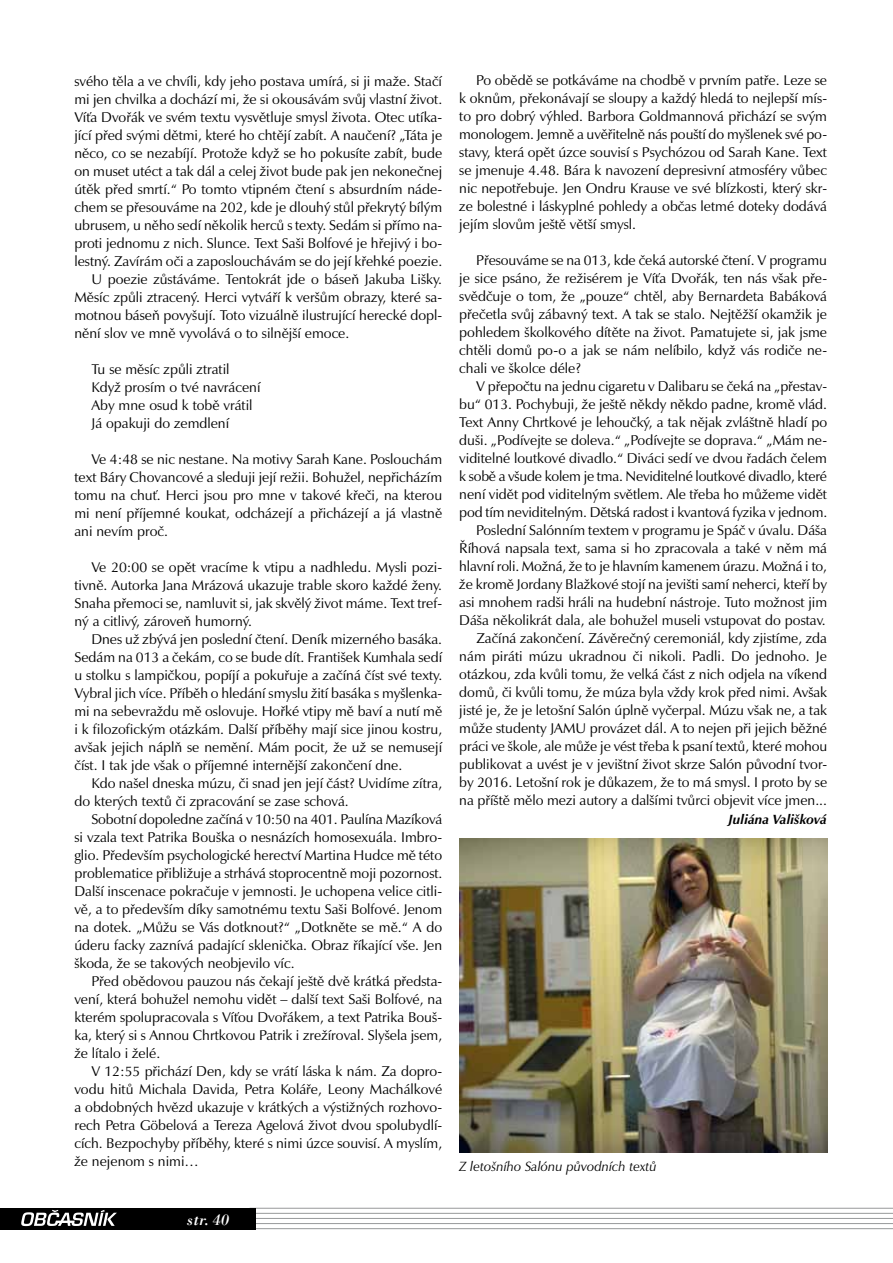
<style>
.page{position:relative;width:893px;height:1263px;background:#fff}
.page>*{position:absolute;margin:0;border:0;box-sizing:border-box;transform-origin:0 0}
.t1{font:italic 16.5px "Bodoni AT";color:#fff}
.t2{font:14.25px/18px "Zapf Humanist 601 AT";color:#000;text-align:justify}
.t3{font:italic 13.5px "Zapf Humanist 601 AT";color:#000}
.t4{font:italic 700 13.5px "Zapf Humanist 601 AT";color:#000}
</style>
<div class="page">
<hr style="left:250px;top:1208px;width:643px;height:1px;background:#9c9e9f">
<hr style="left:250px;top:1213px;width:643px;height:1px;background:#9c9e9f">
<hr style="left:250px;top:1218px;width:643px;height:1px;background:#9c9e9f">
<hr style="left:250px;top:1223px;width:643px;height:1px;background:#9c9e9f">
<hr style="left:250px;top:1228px;width:643px;height:1px;background:#9c9e9f">
<div style="left:0;top:1208px;width:255px;height:21px;background:#000"></div>
<svg style="left:21px;top:1210px;width:96px;height:16px"></svg>
<img style="left:459px;top:839px;width:368px;height:313px">
<p class="t2" style="left:74px;top:72px;width:369px">svého těla a ve chvíli, kdy jeho postava umírá, si ji maže. Stačí</p>
<p class="t2" style="left:74px;top:90px;width:369px">mi jen chvilka a dochází mi, že si okousávám svůj vlastní život.</p>
<p class="t2" style="left:74px;top:108px;width:369px">Víťa Dvořák ve svém textu vysvětluje smysl života. Otec utíka-</p>
<p class="t2" style="left:74px;top:126px;width:369px">jící před svými dětmi, které ho chtějí zabít. A naučení? „Táta je</p>
<p class="t2" style="left:74px;top:144px;width:369px">něco, co se nezabíjí. Protože když se ho pokusíte zabít, bude</p>
<p class="t2" style="left:74px;top:162px;width:369px">on muset utéct a tak dál a celej život bude pak jen nekonečnej</p>
<p class="t2" style="left:74px;top:180px;width:369px">útěk před smrtí.“ Po tomto vtipném čtení s absurdním náde-</p>
<p class="t2" style="left:74px;top:198px;width:369px">chem se přesouváme na 202, kde je dlouhý stůl překrytý bílým</p>
<p class="t2" style="left:74px;top:216px;width:369px">ubrusem, u něho sedí několik herců s texty. Sedám si přímo na-</p>
<p class="t2" style="left:74px;top:234px;width:369px">proti jednomu z nich. Slunce. Text Saši Bolfové je hřejivý i bo-</p>
<p class="t2" style="left:74px;top:252px;width:369px">lestný. Zavírám oči a zaposlouchávám se do její křehké poezie.</p>
<p class="t2" style="left:91px;top:270px;width:352px">U poezie zůstáváme. Tentokrát jde o báseň Jakuba Lišky.</p>
<p class="t2" style="left:74px;top:288px;width:369px">Měsíc způli ztracený. Herci vytváří k veršům obrazy, které sa-</p>
<p class="t2" style="left:74px;top:306px;width:369px">motnou báseň povyšují. Toto vizuálně ilustrující herecké dopl-</p>
<p class="t2" style="left:74px;top:324px;width:276px">nění slov ve mně vyvolává o to silnější emoce.</p>
<p class="t2" style="left:91px;top:360px;width:171px;text-align:left">Tu se měsíc způli ztratil<br>Když prosím o tvé navrácení<br>Aby mne osud k tobě vrátil<br>Já opakuji do zemdlení</p>
<p class="t2" style="left:74px;top:450px;width:369px;text-indent:17px">Ve 4:48 se nic nestane. Na motivy Sarah Kane. Poslouchám text Báry Chovancové a sleduji její režii. Bohužel, nepřicházím tomu na chuť. Herci jsou pro mne v takové křeči, na kterou mi není příjemné koukat, odcházejí a přicházejí a já vlastně ani nevím proč.</p>
<p class="t2" style="left:74px;top:558px;width:369px;text-indent:17px">Ve 20:00 se opět vracíme k vtipu a nadhledu. Mysli pozi&shy;tivně. Autorka Jana Mrázová ukazuje trable skoro každé ženy.<br>Snaha přemoci se, namluvit si, jak skvělý život máme. Text tref&shy;ný a citlivý, zároveň humorný.</p>
<p class="t2" style="left:74px;top:630px;width:369px;text-indent:17px">Dnes už zbývá jen poslední čtení. Deník mizerného basáka.<br>Sedám na 013 a čekám, co se bude dít. František Kumhala sedí u stolku s lampičkou, popíjí a pokuřuje a začíná číst své texty.<br>Vybral jich více. Příběh o hledání smyslu žití basáka s myšlenka&shy;mi na sebevraždu mě oslovuje. Hořké vtipy mě baví a nutí mě i k filozofickým otázkám. Další příběhy mají sice jinou kostru, avšak jejich náplň se nemění. Mám pocit, že už se nemusejí číst. I tak jde však o příjemné internější zakončení dne.</p>
<p class="t2" style="left:74px;top:774px;width:369px;text-indent:17px">Kdo našel dneska múzu, či snad jen její část? Uvidíme zítra, do kterých textů či zpracování se zase schová.</p>
<p class="t2" style="left:74px;top:809px;width:370px;text-indent:17px">Sobotní dopoledne začíná v 10:50 na 401. Paulína Mazíková si vzala text Patrika Bouška o nesnázích homosexuála. Imbro&shy;glio. Především psychologické herectví Martina Hudce mě této problematice přibližuje a strhává stoprocentně moji pozornost.<br>Další inscenace pokračuje v jemnosti. Je uchopena velice citli&shy;vě, a to především díky samotnému textu Saši Bolfové. Jenom na dotek. „Můžu se Vás dotknout?“ „Dotkněte se mě.“ A do úderu facky zaznívá padající sklenička. Obraz říkající vše. Jen škoda, že se takových neobjevilo víc.</p>
<p class="t2" style="left:74px;top:971px;width:369px;text-indent:17px">Před obědovou pauzou nás čekají ještě dvě krátká předsta&shy;vení, která bohužel nemohu vidět – další text Saši Bolfové, na kterém spolupracovala s Víťou Dvořákem, a text Patrika Bouš&shy;ka, který si s Annou Chrtkovou Patrik i zrežíroval. Slyšela jsem, že lítalo i želé.</p>
<p class="t2" style="left:74px;top:1061px;width:369px;text-indent:17px">V 12:55 přichází Den, kdy se vrátí láska k nám. Za dopro&shy;vodu hitů Michala Davida, Petra Koláře, Leony Machálkové a obdobných hvězd ukazuje v krátkých a výstižných rozhovo&shy;rech Petra Göbelová a Tereza Agelová život dvou spolubydlí&shy;cích. Bezpochyby příběhy, které s nimi úzce souvisí. A myslím, že nejenom s nimi…</p>
<p class="t1" style="left:187px;top:1209px;width:44px">str. 40</p>
<p class="t2" style="left:459px;top:71px;width:369px;text-indent:17px">Po obědě se potkáváme na chodbě v prvním patře. Leze se k oknům, překonávají se sloupy a každý hledá to nejlepší mís&shy;to pro dobrý výhled. Barbora Goldmannová přichází se svým monologem. Jemně a uvěřitelně nás pouští do myšlenek své po&shy;stavy, která opět úzce souvisí s Psychózou od Sarah Kane. Text se jmenuje 4.48. Bára k navození depresivní atmosféry vůbec nic nepotřebuje. Jen Ondru Krause ve své blízkosti, který skr&shy;ze bolestné i láskyplné pohledy a občas letmé doteky dodává jejím slovům ještě větší smysl.</p>
<p class="t2" style="left:459px;top:251px;width:369px;text-indent:17px">Přesouváme se na 013, kde čeká autorské čtení. V programu je sice psáno, že režisérem je Víťa Dvořák, ten nás však pře&shy;svědčuje o tom, že „pouze“ chtěl, aby Bernardeta Babáková přečetla svůj zábavný text. A tak se stalo. Nejtěžší okamžik je pohledem školkového dítěte na život. Pamatujete si, jak jsme chtěli domů po-o a jak se nám nelíbilo, když vás rodiče ne&shy;chali ve školce déle?</p>
<p class="t2" style="left:459px;top:377px;width:370px;text-align:right">V přepočtu na jednu cigaretu v Dalibaru se čeká na „přestav&shy;bu“ 013. Pochybuji, že ještě někdy někdo padne, kromě vlád.<br>Text Anny Chrtkové je lehoučký, a tak nějak zvláštně hladí po duši. „Podívejte se doleva.“ „Podívejte se doprava.“ „Mám ne&shy;viditelné loutkové divadlo.“ Diváci sedí ve dvou řadách čelem k sobě a všude kolem je tma. Neviditelné loutkové divadlo, které není vidět pod viditelným světlem. Ale třeba ho můžeme vidět pod tím neviditelným. Dětská radost i kvantová fyzika v jednom.<br>Poslední Salónním textem v programu je Spáč v úvalu. Dáša Říhová napsala text, sama si ho zpracovala a také v něm má hlavní roli. Možná, že to je hlavním kamenem úrazu. Možná i to, že kromě Jordany Blažkové stojí na jevišti samí neherci, kteří by asi mnohem radši hráli na hudební nástroje. Tuto možnost jim Dáša několikrát dala, ale bohužel museli vstupovat do postav.<br>Začíná zakončení. Závěrečný ceremoniál, kdy zjistíme, zda nám piráti múzu ukradnou či nikoli. Padli. Do jednoho. Je otázkou, zda kvůli tomu, že velká část z nich odjela na víkend domů, či kvůli tomu, že múza byla vždy krok před nimi. Avšak jisté je, že je letošní Salón úplně vyčerpal. Múzu však ne, a tak může studenty JAMU provázet dál. A to nejen při jejich běžné práci ve škole, ale může je vést třeba k psaní textů, které mohou publikovat a uvést je v jevištní život skrze Salón původní tvor&shy;by 2016. Letošní rok je důkazem, že to má smysl. I proto by se na příště mělo mezi autory a dalšími tvůrci objevit více jmen...</p>
<p class="t4" style="left:728px;top:811px;width:100px">Juliána Vališková</p>
<p class="t3" style="left:459px;top:1158px;width:199px">Z letošního Salónu původních textů</p>
</div>
